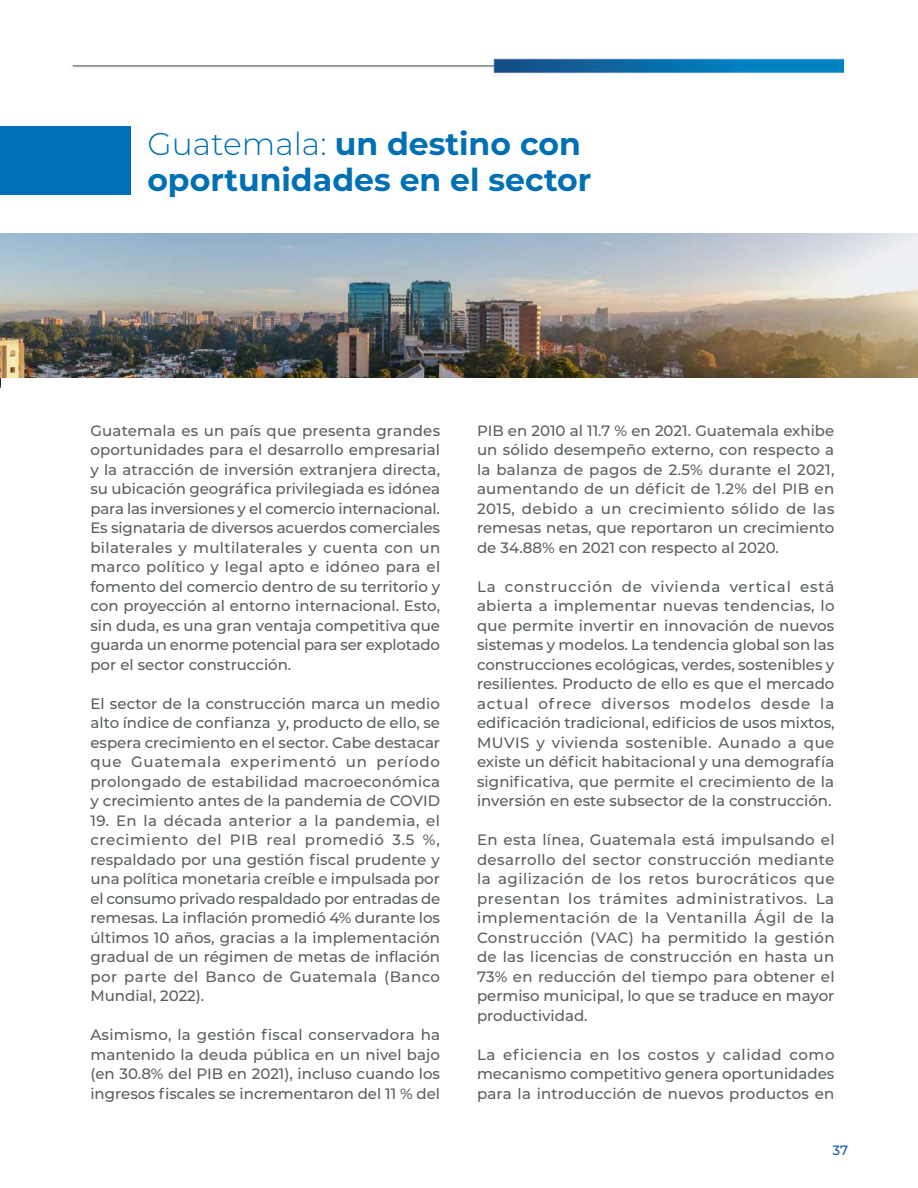
<style>
.page{position:relative;width:918px;height:1188px;background:#fff}
.page>*{position:absolute;margin:0;border:0;box-sizing:border-box;transform-origin:0 0}
.t1{font:700 31.5px/36px "Montserrat";color:#0070b5}
.t2{font:500 15px/19.5px "Montserrat";color:#5a5f61;text-align:justify}
.t3{font:500 13.5px "Montserrat";color:#175d9e}
.s1{font-weight:300}
</style>
<div class="page">
<img style="left:0;top:58px;width:918px;height:330px">
<div style="left:0;top:126px;width:130px;height:69px;background:#006fb9"></div>
<img style="left:0;top:234px;width:918px;height:144px">
<h1 class="t1" style="left:147px;top:124px;width:446px"><span class="s1">Guatemala:</span> un destino con oportunidades en el sector</h1>
<p class="t2" style="left:90px;top:420px;width:351px">Guatemala es un país que presenta grandes oportunidades para el desarrollo empresarial y la atracción de inversión extranjera directa, su ubicación geográfica privilegiada es idónea para las inversiones y el comercio internacional.<br>Es signataria de diversos acuerdos comerciales bilaterales y multilaterales y cuenta con un marco político y legal apto e idóneo para el fomento del comercio dentro de su territorio y con proyección al entorno internacional. Esto, sin duda, es una gran ventaja competitiva que guarda un enorme potencial para ser explotado por el sector construcción.</p>
<p class="t2" style="left:90px;top:693px;width:351px">El sector de la construcción marca un medio alto índice de confianza y, producto de ello, se espera crecimiento en el sector. Cabe destacar que Guatemala experimentó un período prolongado de estabilidad macroeconómica y crecimiento antes de la pandemia de COVID</p>
<p class="t2" style="left:90px;top:810px;width:351px">19. En la década anterior a la pandemia, el crecimiento del PIB real promedió 3.5 %, respaldado por una gestión fiscal prudente y una política monetaria creíble e impulsada por el consumo privado respaldado por entradas de remesas. La inflación promedió 4% durante los últimos 10 años, gracias a la implementación gradual de un régimen de metas de inflación por parte del Banco de Guatemala (Banco Mundial, 2022).</p>
<p class="t2" style="left:90px;top:1025px;width:351px">Asimismo, la gestión fiscal conservadora ha mantenido la deuda pública en un nivel bajo (en 30.8% del PIB en 2021), incluso cuando los ingresos fiscales se incrementaron del 11 % del</p>
<p class="t2" style="left:477px;top:420px;width:359px">PIB en 2010 al 11.7 % en 2021. Guatemala exhibe un sólido desempeño externo, con respecto a la balanza de pagos de 2.5% durante el 2021, aumentando de un déficit de 1.2% del PIB en 2015, debido a un crecimiento sólido de las remesas netas, que reportaron un crecimiento de 34.88% en 2021 con respecto al 2020.</p>
<p class="t2" style="left:477px;top:576px;width:359px">La construcción de vivienda vertical está abierta a implementar nuevas tendencias, lo que permite invertir en innovación de nuevos sistemas y modelos. La tendencia global son las construcciones ecológicas, verdes, sostenibles y resilientes. Producto de ello es que el mercado actual ofrece diversos modelos desde la edificación tradicional, edificios de usos mixtos, MUVIS y vivienda sostenible. Aunado a que existe un déficit habitacional y una demografía significativa, que permite el crecimiento de la inversión en este subsector de la construcción.</p>
<p class="t2" style="left:477px;top:830px;width:359px">En esta línea, Guatemala está impulsando el desarrollo del sector construcción mediante la agilización de los retos burocráticos que presentan los trámites administrativos. La implementación de la Ventanilla Ágil de la Construcción (VAC) ha permitido la gestión de las licencias de construcción en hasta un 73% en reducción del tiempo para obtener el permiso municipal, lo que se traduce en mayor productividad.</p>
<p class="t2" style="left:477px;top:1044px;width:359px">La eficiencia en los costos y calidad como mecanismo competitivo genera oportunidades para la introducción de nuevos productos en</p>
<p class="t3" style="left:833px;top:1141px;width:17px">37</p>
</div>
